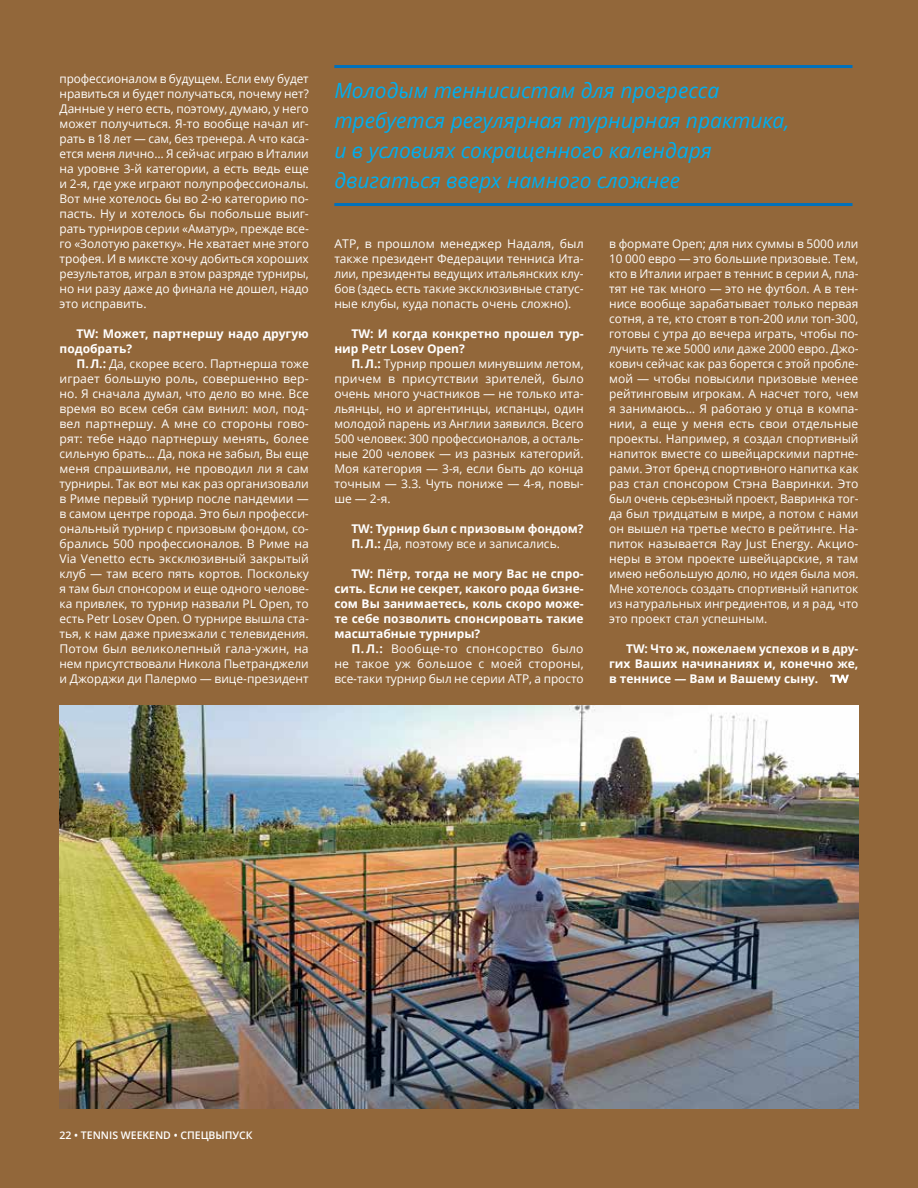
<style>
.page{position:relative;width:918px;height:1188px;background:#92673a}
.page>*{position:absolute;margin:0;border:0;box-sizing:border-box;transform-origin:0 0}
.t1{font:italic 21px/30px "Open Sans";color:#00aeef}
.t2{font:12px/15px "Open Sans";color:#fff;text-align:justify}
.t3{font:700 12px/15px "Open Sans";color:#fff}
.t4{font:600 10.5px "Open Sans";color:#fff}
.s1{font-weight:700}
.s2{font-weight:400}
</style>
<div class="page">
<svg style="left:830px;top:675px;width:19px;height:8px"></svg>
<img style="left:60px;top:706px;width:798px;height:403px">
<hr style="left:334px;top:65px;width:519px;height:3px;background:#0071bc">
<hr style="left:334px;top:203px;width:519px;height:3px;background:#0071bc">
<p class="t2" style="left:60px;top:71px;width:251px">профессионалом в будущем. Если ему будет нравиться и будет получаться, почему нет?<br>Данные у него есть, поэтому, думаю, у него может получиться. Я‑то вообще начал иг‑ рать в 18 лет — сам, без тренера. А что каса‑ ется меня лично… Я сейчас играю в Италии на уровне 3-й категории, а есть ведь еще и 2-я, где уже играют полупрофессионалы.<br>Вот мне хотелось бы во 2-ю категорию по‑ пасть. Ну и хотелось бы побольше выиг‑ рать турниров серии «Аматур», прежде все‑ го «Золотую ракетку». Не хватает мне этого трофея. И в миксте хочу добиться хороших результатов, играл в этом разряде турниры, но ни разу даже до финала не дошел, надо это исправить.</p>
<p class="t3" style="left:60px;top:326px;width:251px;text-indent:17px">TW: Может, партнершу надо другую подобрать?</p>
<p class="t2" style="left:60px;top:356px;width:251px;text-indent:17px"><span class="s1">П.Л.:</span> Да, скорее всего. Партнерша тоже играет большую роль, совершенно вер‑ но. Я сначала думал, что дело во мне. Все время во всем себя сам винил: мол, под‑ вел партнершу. А мне со стороны гово‑ рят: тебе надо партнершу менять, более сильную брать… Да, пока не забыл, Вы еще меня спрашивали, не проводил ли я сам турниры. Так вот мы как раз организовали в Риме первый турнир после пандемии — в самом центре города. Это был професси‑ ональный турнир с призовым фондом, со‑ брались 500 профессионалов. В Риме на Via Venetto есть эксклюзивный закрытый клуб — там всего пять кортов. Поскольку я там был спонсором и еще одного челове‑ ка привлек, то турнир назвали PL Open, то есть Petr Losev Open. О турнире вышла ста‑ тья, к нам даже приезжали с телевидения.<br>Потом был великолепный гала-ужин, на нем присутствовали Никола Пьетранджели и Джорджи ди Палермо — вице-президент</p>
<h1 class="t1" style="left:334px;top:75px;width:457px">Молодым теннисистам для прогресса требуется регулярная турнирная практика, и в условиях сокращенного календаря двигаться вверх намного сложнее</h1>
<p class="t2" style="left:334px;top:236px;width:251px">ATP, в прошлом менеджер Надаля, был также президент Федерации тенниса Ита‑ лии, президенты ведущих итальянских клу‑ бов (здесь есть такие эксклюзивные статус‑ ные клубы, куда попасть очень сложно).</p>
<p class="t3" style="left:334px;top:326px;width:251px;text-indent:17px">TW: И когда конкретно прошел тур&shy;нир Petr Losev Open?</p>
<p class="t2" style="left:334px;top:356px;width:251px;text-indent:17px"><span class="s1">П.Л.:</span> Турнир прошел минувшим летом, причем в присутствии зрителей, было очень много участников — не только ита‑ льянцы, но и аргентинцы, испанцы, один молодой парень из Англии заявился. Всего 500 человек: 300 профессионалов, а осталь‑ ные 200 человек — из разных категорий.<br>Моя категория — 3-я, если быть до конца точным — 3.3. Чуть пониже — 4-я, повы‑ ше — 2-я.</p>
<p class="t3" style="left:351px;top:521px;width:234px">TW: Турнир был с призовым фондом?<br>П.Л.: <span class="s2">Да, поэтому все и записались.</span></p>
<p class="t3" style="left:334px;top:566px;width:251px;text-align:justify;text-indent:17px">TW: Пётр, тогда не могу Вас не спро&shy;сить. Если не секрет, какого рода бизне&shy;сом Вы занимаетесь, коль скоро може&shy;те себе позволить спонсировать такие масштабные турниры?</p>
<p class="t2" style="left:334px;top:641px;width:251px;text-indent:17px"><span class="s1">П. Л.:</span> Вообще-то спонсорство было не такое уж большое с моей стороны, все-таки турнир был не серии ATP, а просто</p>
<p class="t2" style="left:609px;top:236px;width:251px">в формате Open; для них суммы в 5000 или 10 000 евро — это большие призовые. Тем, кто в Италии играет в теннис в серии А, пла‑ тят не так много — это не футбол. А в тен‑ нисе вообще зарабатывает только первая сотня, а те, кто стоят в топ‑200 или топ‑300, готовы с утра до вечера играть, чтобы по‑ лучить те же 5000 или даже 2000 евро. Джо‑ кович сейчас как раз борется с этой пробле‑ мой — чтобы повысили призовые менее рейтинговым игрокам. А насчет того, чем я занимаюсь… Я работаю у отца в компа‑ нии, а еще у меня есть свои отдельные проекты. Например, я создал спортивный напиток вместе со швейцарскими партне‑ рами. Этот бренд спортивного напитка как раз стал спонсором Стэна Вавринки. Это был очень серьезный проект, Вавринка тог‑ да был тридцатым в мире, а потом с нами он вышел на третье место в рейтинге. На‑ питок называется Ray Just Energy. Акцио‑ неры в этом проекте швейцарские, я там имею небольшую долю, но идея была моя.<br>Мне хотелось создать спортивный напиток из натуральных ингредиентов, и я рад, что это проект стал успешным.</p>
<p class="t3" style="left:609px;top:641px;width:251px;text-align:justify;text-indent:17px">TW: Что ж, пожелаем успехов и в дру&shy;гих Ваших начинаниях и, конечно же, в теннисе — Вам и Вашему сыну.</p>
<p class="t4" style="left:60px;top:1128px;width:195px">22 • TENNIS WEEKEND • СПЕЦВЫПУСК</p>
</div>
